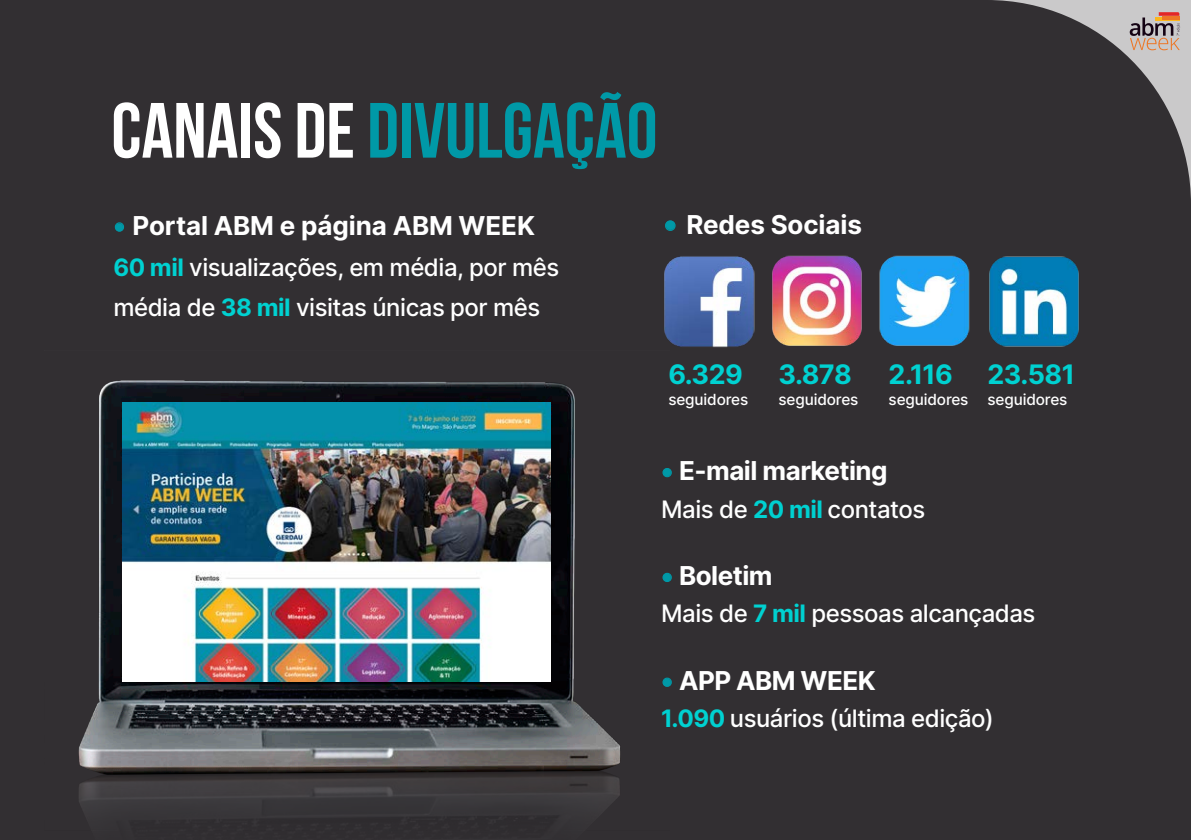
<style>
.page{position:relative;width:1191px;height:840px;background:#fff}
.page>*{position:absolute;margin:0;border:0;box-sizing:border-box;transform-origin:0 0}
.TITULO{font:700 78px "Bebas Neue";color:#0099a7}
.TEXTO{font:700 26.8px "Inter";letter-spacing:-.02em;color:#00d1d1}
.TEXTO-2{font:700 26px "Inter";letter-spacing:-.015em;color:#fff}
.TEXTO-3{font:500 24px "Inter";letter-spacing:-.02em;color:#fff}
.TEXTO-4{font:500 15.4px "Inter";letter-spacing:-.01em;color:#fff}
.s1{color:#fff}
.s2{color:#0099a7}
.s3{font-weight:700;color:#00d1d1}
.s4{font-size:30px;color:#0099a7}
</style>
<div class="page">
<div style="left:0;top:0;width:1191px;height:839px;background:#322f32"></div>
<img style="left:45px;top:350px;width:624px;height:489px">
<img style="left:122px;top:402px;width:428px;height:278px">
<img style="left:587px;top:236px;width:571px;height:152px">
<p class="TITULO" style="left:111px;top:88px;width:547px"><span class="s1">CANAIS DE</span> DIVULGAÇÃO</p>
<p class="TEXTO-2" style="left:113px;top:206px;width:423px"><span class="s2">•</span> Portal ABM e página ABM WEEK</p>
<p class="TEXTO-3" style="left:113px;top:249px;width:447px"><span class="s3">60 mil</span> visualizações, em média, por mês</p>
<p class="TEXTO-3" style="left:113px;top:289px;width:428px">média de <span class="s3">38 mil</span> visitas únicas por mês</p>
<p class="TEXTO-2" style="left:663px;top:206px;width:200px"><span class="s4">•</span> Redes Sociais</p>
<p class="TEXTO" style="left:668px;top:354px;width:76px">6.329</p>
<p class="TEXTO-4" style="left:668px;top:388px;width:81px">seguidores</p>
<p class="TEXTO" style="left:778px;top:354px;width:75px">3.878</p>
<p class="TEXTO-4" style="left:778px;top:388px;width:81px">seguidores</p>
<p class="TEXTO" style="left:888px;top:354px;width:66px">2.116</p>
<p class="TEXTO-4" style="left:888px;top:388px;width:81px">seguidores</p>
<p class="TEXTO" style="left:987px;top:354px;width:89px">23.581</p>
<p class="TEXTO-4" style="left:987px;top:388px;width:81px">seguidores</p>
<p class="TEXTO-2" style="left:661px;top:451px;width:228px"><span class="s2">•</span> E-mail marketing</p>
<p class="TEXTO-3" style="left:661px;top:491px;width:266px">Mais de <span class="s3">20 mil</span> contatos</p>
<p class="TEXTO-2" style="left:661px;top:556px;width:113px"><span class="s2">•</span> Boletim</p>
<p class="TEXTO-3" style="left:661px;top:595px;width:376px">Mais de <span class="s3">7 mil</span> pessoas alcançadas</p>
<p class="TEXTO-2" style="left:661px;top:661px;width:216px"><span class="s2">•</span> APP ABM WEEK</p>
<p class="TEXTO-3" style="left:661px;top:700px;width:334px"><span class="s3">1.090</span> usuários (última edição)</p>
</div>
